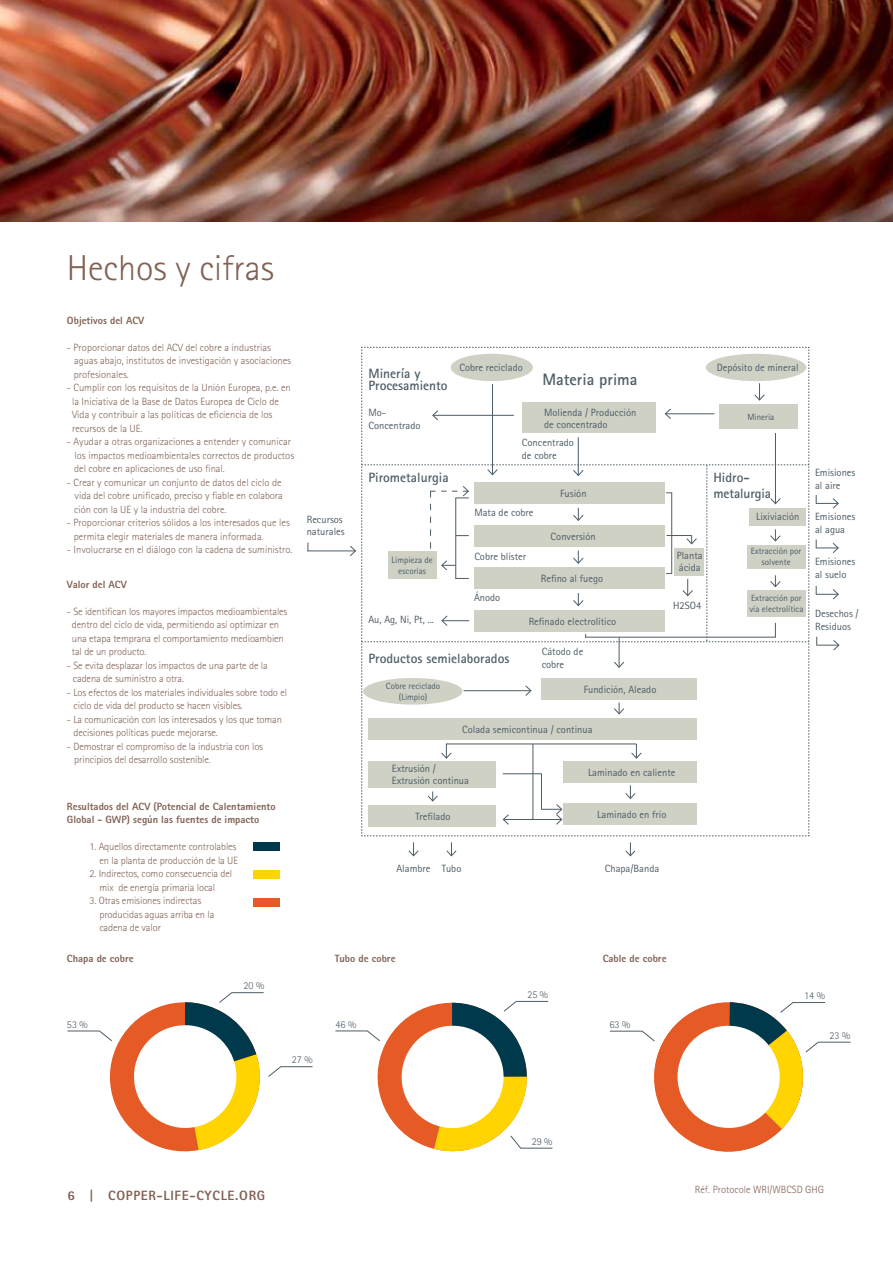
<style>
.page{position:relative;width:893px;height:1263px;background:#fff}
.page>*{position:absolute;margin:0;border:0;box-sizing:border-box;transform-origin:0 0}
.t1{font:300 36px "Rotis Sans Serif";color:#816254}
.t2{font:700 16.5px "Rotis Sans Serif";color:#4d5d67}
.t3{font:700 13.5px/12.3px "Rotis Sans Serif";color:#4d5d67}
.t4{font:800 13.5px "Rotis Sans Serif";letter-spacing:.05em;color:#816254}
.t5{font:300 10.5px/13.5px "Rotis Sans Serif";color:#816254}
.t6{font:10.5px/12.6px "Rotis Sans Serif";color:#4d5d67}
.t7{font:800 10.5px/13.5px "Rotis Sans Serif";color:#816254}
.t8{font:300 10.5px "Rotis Sans Serif";color:#4d5d67}
.t9{font:9px/10.8px "Rotis Sans Serif";color:#4d5d67;text-align:center}
</style>
<div class="page">
<img style="left:0;top:0;width:893px;height:221px">
<div style="left:253px;top:842px;width:26px;height:8px;background:#00394b"></div>
<div style="left:253px;top:898px;width:26px;height:8px;background:#e65a25"></div>
<div style="left:253px;top:870px;width:26px;height:8px;background:#ffd400"></div>
<hr style="left:308px;top:550px;width:47px;height:1px;background:#4d5d67">
<svg style="left:816px;top:495px;width:23px;height:14px"></svg>
<svg style="left:816px;top:540px;width:23px;height:13px"></svg>
<svg style="left:816px;top:586px;width:23px;height:14px"></svg>
<svg style="left:816px;top:637px;width:24px;height:14px"></svg>
<svg style="left:625px;top:842px;width:11px;height:15px"></svg>
<svg style="left:408px;top:842px;width:11px;height:15px"></svg>
<svg style="left:446px;top:842px;width:11px;height:15px"></svg>
<hr style="left:67px;top:1030px;width:32px;height:1px;background:#4d5d67">
<hr style="left:281px;top:1066px;width:32px;height:1px;background:#4d5d67">
<hr style="left:335px;top:1030px;width:32px;height:1px;background:#4d5d67">
<hr style="left:516px;top:1001px;width:32px;height:1px;background:#4d5d67">
<hr style="left:520px;top:1148px;width:32px;height:1px;background:#4d5d67">
<hr style="left:610px;top:1031px;width:32px;height:1px;background:#4d5d67">
<hr style="left:793px;top:1002px;width:32px;height:1px;background:#4d5d67">
<hr style="left:818px;top:1042px;width:32px;height:1px;background:#4d5d67">
<svg style="left:98px;top:992px;width:184px;height:160px"></svg>
<svg style="left:366px;top:1000px;width:169px;height:152px"></svg>
<svg style="left:641px;top:1002px;width:178px;height:150px"></svg>
<svg style="left:349px;top:347px;width:460px;height:489px"></svg>
<h1 class="t1" style="left:67px;top:247px;width:209px">Hechos y cifras</h1>
<p class="t7" style="left:67px;top:313px;width:79px">Objetivos del ACV</p>
<p class="t5" style="left:74px;top:341px;width:219px;text-indent:-7px">- Proporcionar datos del ACV del cobre a industrias aguas abajo, institutos de investigación y asociaciones profesionales.</p>
<p class="t5" style="left:72px;top:381px;width:220px;text-indent:-5px">- Cumplir con los requisitos de la Unión Europea, p.e. en la Iniciativa de la Base de Datos Europea de Ciclo de Vida y contribuir a las políticas de eficiencia de los recursos de la UE.</p>
<p class="t5" style="left:74px;top:435px;width:222px;text-indent:-7px">- Ayudar a otras organizaciones a entender y comunicar los impactos medioambientales correctos de productos del cobre en aplicaciones de uso final.</p>
<p class="t5" style="left:74px;top:476px;width:210px;text-indent:-7px">- Crear y comunicar un conjunto de datos del ciclo de vida del cobre unificado, preciso y fiable en colabora ción con la UE y la industria del cobre.</p>
<p class="t5" style="left:74px;top:516px;width:218px;text-indent:-7px">- Proporcionar criterios sólidos a los interesados que les permita elegir materiales de manera informada.</p>
<p class="t5" style="left:67px;top:543px;width:227px">- Involucrarse en el diálogo con la cadena de suministro.</p>
<p class="t7" style="left:67px;top:577px;width:61px">Valor del ACV</p>
<p class="t5" style="left:72px;top:604px;width:217px;text-indent:-5px">- Se identifican los mayores impactos medioambientales dentro del ciclo de vida, permitiendo así optimizar en una etapa temprana el comportamiento medioambien tal de un producto.</p>
<p class="t5" style="left:73px;top:658px;width:196px;text-indent:-6px">- Se evita desplazar los impactos de una parte de la cadena de suministro a otra.</p>
<p class="t5" style="left:74px;top:685px;width:215px;text-indent:-7px">- Los efectos de los materiales individuales sobre todo el ciclo de vida del producto se hacen visibles.</p>
<p class="t5" style="left:74px;top:712px;width:210px;text-indent:-7px">- La comunicación con los interesados y los que toman decisiones políticas puede mejorarse.</p>
<p class="t5" style="left:74px;top:739px;width:190px;text-indent:-7px">- Demostrar el compromiso de la industria con los principios del desarrollo sostenible.</p>
<p class="t7" style="left:67px;top:799px;width:210px">Resultados del ACV (Potencial de Calentamiento<br>Global - GWP) según las fuentes de impacto</p>
<p class="t5" style="left:89px;top:840px;width:150px;text-align:right">1. Aquellos directamente controlables en la planta de producción de la UE</p>
<p class="t5" style="left:99px;top:867px;width:134px;text-indent:-10px">2. Indirectos, como consecuencia del mix de energía primaria local</p>
<p class="t5" style="left:99px;top:894px;width:117px;text-indent:-10px">3. Otras emisiones indirectas producidas aguas arriba en la cadena de valor</p>
<p class="t7" style="left:67px;top:951px;width:68px">Chapa de cobre</p>
<p class="t8" style="left:67px;top:1018px;width:22px">53 %</p>
<p class="t8" style="left:244px;top:980px;width:22px">20 %</p>
<p class="t6" style="left:307px;top:513px;width:40px">Recursos naturales</p>
<p class="t3" style="left:368px;top:367px;width:81px">Minería y<br>Procesamiento</p>
<p class="t6" style="left:368px;top:406px;width:54px">Mo-<br>Concentrado</p>
<p class="t6" style="left:459px;top:361px;width:65px">Cobre reciclado</p>
<h2 class="t2" style="left:542px;top:369px;width:96px">Materia prima</h2>
<p class="t6" style="left:544px;top:406px;width:94px">Molienda / Producción de concentrado</p>
<p class="t6" style="left:522px;top:436px;width:54px">Concentrado de cobre</p>
<p class="t6" style="left:717px;top:361px;width:83px">Depósito de mineral</p>
<p class="t9" style="left:747px;top:411px;width:29px">Minería</p>
<p class="t3" style="left:368px;top:471px;width:82px">Pirometalurgia</p>
<p class="t3" style="left:713px;top:469px;width:59px;line-height:16.2px">Hidro&shy;metalurgia</p>
<p class="t6" style="left:560px;top:487px;width:28px">Fusión</p>
<p class="t6" style="left:551px;top:530px;width:47px">Conversión</p>
<p class="t6" style="left:474px;top:506px;width:61px">Mata de cobre</p>
<p class="t6" style="left:474px;top:550px;width:53px">Cobre blíster</p>
<p class="t6" style="left:474px;top:591px;width:28px">Ánodo</p>
<p class="t6" style="left:756px;top:510px;width:45px">Lixiviación</p>
<p class="t9" style="left:751px;top:546px;width:52px">Extracción por solvente</p>
<p class="t9" style="left:749px;top:592px;width:56px;text-align:left">Extracción por vía electrolítica</p>
<p class="t9" style="left:391px;top:554px;width:43px">Limpieza de escorias</p>
<p class="t6" style="left:677px;top:549px;width:28px">Planta ácida</p>
<p class="t6" style="left:541px;top:572px;width:64px">Refino al fuego</p>
<p class="t6" style="left:673px;top:599px;width:30px">H2SO4</p>
<p class="t6" style="left:368px;top:613px;width:67px">Au, Ag, Ni, Pt, ...</p>
<p class="t6" style="left:529px;top:615px;width:89px">Refinado electrolítico</p>
<p class="t3" style="left:368px;top:652px;width:142px">Productos semielaborados</p>
<p class="t6" style="left:542px;top:645px;width:43px">Cátodo de cobre</p>
<p class="t9" style="left:386px;top:681px;width:56px">Cobre reciclado (Limpio)</p>
<p class="t6" style="left:584px;top:683px;width:74px">Fundición, Aleado</p>
<p class="t6" style="left:462px;top:723px;width:132px">Colada semicontinua / continua</p>
<p class="t6" style="left:392px;top:762px;width:79px">Extrusión /<br>Extrusión continua</p>
<p class="t6" style="left:415px;top:810px;width:37px">Trefilado</p>
<p class="t6" style="left:588px;top:766px;width:89px">Laminado en caliente</p>
<p class="t6" style="left:597px;top:808px;width:71px">Laminado en frío</p>
<p class="t6" style="left:815px;top:466px;width:42px">Emisiones al aire</p>
<p class="t6" style="left:815px;top:510px;width:42px">Emisiones al agua</p>
<p class="t6" style="left:815px;top:555px;width:42px">Emisiones al suelo</p>
<p class="t6" style="left:815px;top:607px;width:45px">Desechos /<br>Residuos</p>
<p class="t6" style="left:396px;top:862px;width:66px">Alambre Tubo</p>
<p class="t6" style="left:605px;top:862px;width:56px">Chapa/Banda</p>
<p class="t7" style="left:335px;top:951px;width:62px">Tubo de cobre</p>
<p class="t7" style="left:603px;top:951px;width:65px">Cable de cobre</p>
<p class="t8" style="left:335px;top:1018px;width:22px">46 %</p>
<p class="t8" style="left:527px;top:988px;width:22px">25 %</p>
<p class="t8" style="left:609px;top:1018px;width:22px">63 %</p>
<p class="t8" style="left:804px;top:989px;width:22px">14 %</p>
<p class="t8" style="left:829px;top:1029px;width:22px">23 %</p>
<p class="t8" style="left:292px;top:1054px;width:22px">27 %</p>
<p class="t4" style="left:67px;top:1186px;width:199px">6 | copper-life-cycle.org</p>
<p class="t8" style="left:532px;top:1135px;width:22px">29 %</p>
<p class="t5" style="left:695px;top:1182px;width:131px">Réf. Protocole WRI/WBCSD GHG</p>
</div>
